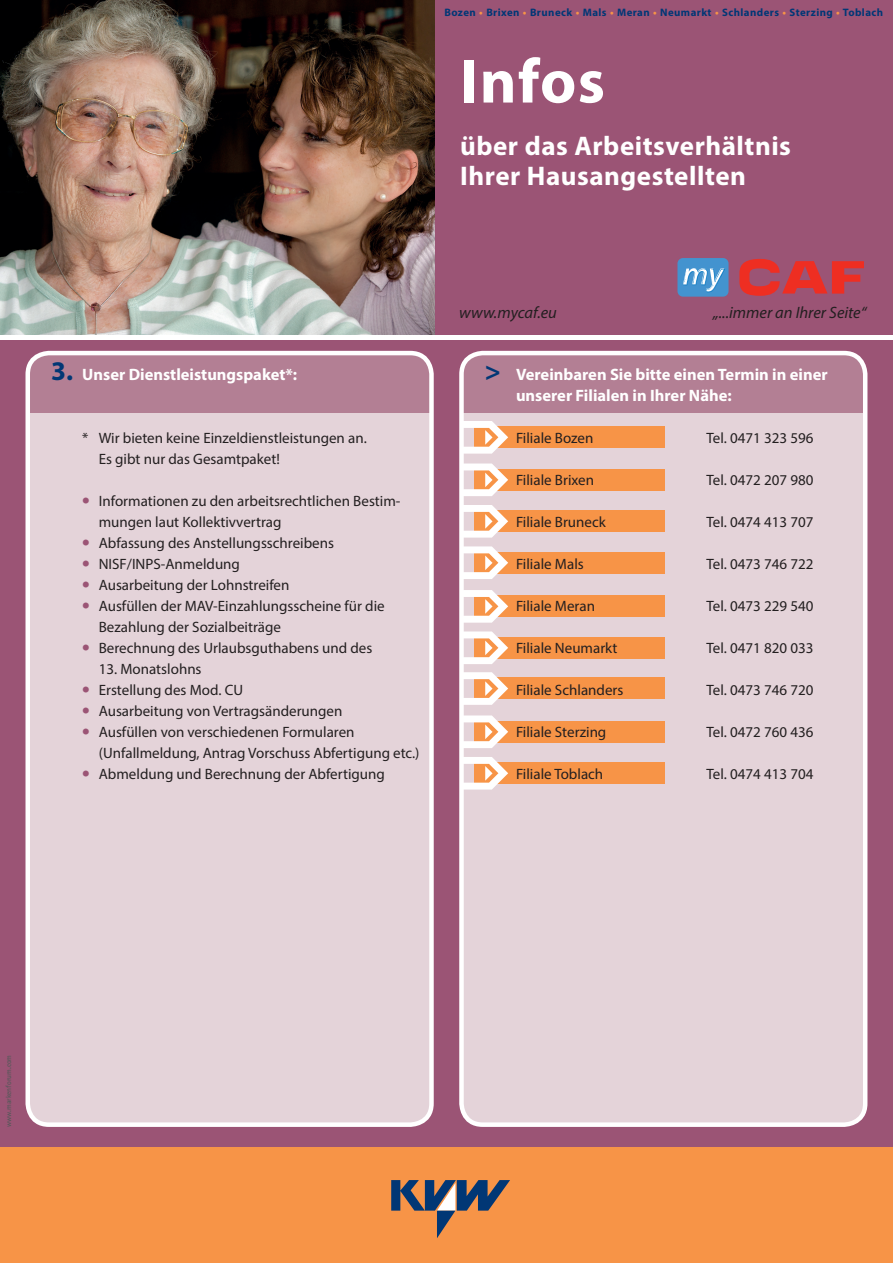
<style>
.page{position:relative;width:893px;height:1263px;background:#fff}
.page>*{position:absolute;margin:0;border:0;box-sizing:border-box;transform-origin:0 0}
.t1{font:700 63px "Myriad Pro";letter-spacing:.02em;color:#fff}
.t2{font:700 27px/30px "Myriad Pro";letter-spacing:.02em;color:#fff}
.t3{font:700 16.5px/21px "Myriad Pro";color:#fff}
.t4{font:italic 16.5px "Myriad Pro";color:#231f20}
.t5{font:15px/21px "Myriad Pro";color:#231f20}
.t6{font:700 10.8px "Myriad Pro";letter-spacing:.04em;color:#013775}
.t7{font:700 7.5px "Rotis Sans Serif";color:#57585a}
.s1{color:#f79447}
.s2{font-size:27px;color:#013775}
.s3{font-weight:900;font-size:21px;color:#9b5475}
</style>
<div class="page">
<div style="left:0;top:1119px;width:893px;height:144px;background:#f79447"></div>
<div style="left:0;top:0;width:893px;height:1146px;background:#9b5475"></div>
<svg style="left:391px;top:1180px;width:119px;height:58px"></svg>
<div style="left:677px;top:258px;width:51px;height:39px;background:#4393cf;border-radius:5px"></div>
<svg style="left:683px;top:268px;width:42px;height:25px"></svg>
<svg style="left:739px;top:259px;width:125px;height:37px"></svg>
<div style="left:461px;top:353px;width:404px;height:772px;background:#e4d3d9;border-radius:21px"></div>
<div style="left:461px;top:353px;width:404px;height:59px;background:#b37f94"></div>
<div style="left:459px;top:351px;width:408px;height:776px;border:4px solid #fff;border-radius:21px"></div>
<div style="left:28px;top:353px;width:403px;height:772px;background:#e4d3d9;border-radius:21px"></div>
<div style="left:28px;top:353px;width:403px;height:60px;background:#b37f94"></div>
<div style="left:26px;top:351px;width:408px;height:776px;border:4px solid #fff;border-radius:21px"></div>
<img style="left:0;top:0;width:435px;height:335px">
<div style="left:0;top:335px;width:893px;height:5px;background:#fff"></div>
<div style="left:475px;top:427px;width:190px;height:21px;background:#f79447"></div>
<svg style="left:461px;top:421px;width:47px;height:33px"></svg>
<div style="left:475px;top:469px;width:190px;height:21px;background:#f79447"></div>
<svg style="left:461px;top:463px;width:47px;height:33px"></svg>
<div style="left:475px;top:511px;width:190px;height:21px;background:#f79447"></div>
<svg style="left:461px;top:505px;width:47px;height:33px"></svg>
<div style="left:475px;top:552px;width:190px;height:21px;background:#f79447"></div>
<svg style="left:461px;top:546px;width:47px;height:33px"></svg>
<div style="left:475px;top:596px;width:190px;height:21px;background:#f79447"></div>
<svg style="left:461px;top:590px;width:47px;height:33px"></svg>
<div style="left:475px;top:637px;width:190px;height:21px;background:#f79447"></div>
<svg style="left:461px;top:631px;width:47px;height:33px"></svg>
<div style="left:475px;top:678px;width:190px;height:21px;background:#f79447"></div>
<svg style="left:461px;top:672px;width:47px;height:33px"></svg>
<div style="left:475px;top:721px;width:190px;height:21px;background:#f79447"></div>
<svg style="left:461px;top:715px;width:47px;height:33px"></svg>
<div style="left:475px;top:763px;width:190px;height:21px;background:#f79447"></div>
<svg style="left:461px;top:757px;width:47px;height:32px"></svg>
<p class="t6" style="left:444px;top:5px;width:440px">Bozen <span class="s1">•</span> Brixen <span class="s1">•</span> Bruneck <span class="s1">•</span> Mals <span class="s1">•</span> Meran <span class="s1">•</span> Neumarkt <span class="s1">•</span> Schlanders <span class="s1">•</span> Sterzing <span class="s1">•</span> Toblach</p>
<h1 class="t1" style="left:460px;top:40px;width:146px">Infos</h1>
<h2 class="t2" style="left:460px;top:130px;width:332px">über das Arbeitsverhältnis<br>Ihrer Hausangestellten</h2>
<p class="t3" style="left:51px;top:363px;width:248px"><span class="s2">3.</span> Unser Dienstleistungspaket*:</p>
<p class="t5" style="left:99px;top:427px;width:270px;text-indent:-16px">* Wir bieten keine Einzeldienstleistungen an.<br>Es gibt nur das Gesamtpaket!</p>
<p class="t5" style="left:99px;top:490px;width:303px;text-indent:-16px"><span class="s3">•</span> Informationen zu den arbeitsrechtlichen Bestim&shy;mungen laut Kollektivvertrag</p>
<p class="t5" style="left:82px;top:532px;width:253px"><span class="s3">•</span> Abfassung des Anstellungsschreibens</p>
<p class="t5" style="left:82px;top:553px;width:159px"><span class="s3">•</span> NISF/INPS-Anmeldung</p>
<p class="t5" style="left:82px;top:574px;width:209px"><span class="s3">•</span> Ausarbeitung der Lohnstreifen</p>
<p class="t5" style="left:99px;top:595px;width:287px;text-indent:-16px"><span class="s3">•</span> Ausfüllen der MAV-Einzahlungsscheine für die<br>Bezahlung der Sozialbeiträge</p>
<p class="t5" style="left:82px;top:637px;width:292px"><span class="s3">•</span> Berechnung des Urlaubsguthabens und des</p>
<p class="t5" style="left:99px;top:658px;width:104px">13. Monatslohns</p>
<p class="t5" style="left:82px;top:679px;width:162px"><span class="s3">•</span> Erstellung des Mod. CU</p>
<p class="t5" style="left:82px;top:700px;width:262px"><span class="s3">•</span> Ausarbeitung von Vertragsänderungen</p>
<p class="t5" style="left:99px;top:721px;width:322px;text-indent:-16px"><span class="s3">•</span> Ausfüllen von verschiedenen Formularen (Unfallmeldung, Antrag Vorschuss Abfertigung etc.)</p>
<p class="t5" style="left:82px;top:763px;width:304px"><span class="s3">•</span> Abmeldung und Berechnung der Abfertigung</p>
<p class="t4" style="left:459px;top:302px;width:99px">www.mycaf.eu</p>
<p class="t4" style="left:713px;top:302px;width:155px">„...immer an Ihrer Seite“</p>
<p class="t3" style="left:516px;top:363px;width:313px;text-indent:-31px"><span class="s2">&gt;</span> Vereinbaren Sie bitte einen Termin in einer unserer Filialen in Ihrer Nähe:</p>
<p class="t5" style="left:516px;top:427px;width:79px">Filiale Bozen</p>
<p class="t5" style="left:706px;top:427px;width:108px">Tel. 0471 323 596</p>
<p class="t5" style="left:516px;top:469px;width:80px">Filiale Brixen</p>
<p class="t5" style="left:706px;top:469px;width:108px">Tel. 0472 207 980</p>
<p class="t5" style="left:516px;top:511px;width:91px">Filiale Bruneck</p>
<p class="t5" style="left:706px;top:511px;width:108px">Tel. 0474 413 707</p>
<p class="t5" style="left:516px;top:553px;width:69px">Filiale Mals</p>
<p class="t5" style="left:706px;top:553px;width:108px">Tel. 0473 746 722</p>
<p class="t5" style="left:516px;top:595px;width:80px">Filiale Meran</p>
<p class="t5" style="left:706px;top:595px;width:108px">Tel. 0473 229 540</p>
<p class="t5" style="left:516px;top:637px;width:103px">Filiale Neumarkt</p>
<p class="t5" style="left:706px;top:637px;width:108px">Tel. 0471 820 033</p>
<p class="t5" style="left:516px;top:679px;width:109px">Filiale Schlanders</p>
<p class="t5" style="left:706px;top:679px;width:108px">Tel. 0473 746 720</p>
<p class="t5" style="left:516px;top:721px;width:92px">Filiale Sterzing</p>
<p class="t5" style="left:706px;top:721px;width:108px">Tel. 0472 760 436</p>
<p class="t5" style="left:516px;top:763px;width:89px">Filiale Toblach</p>
<p class="t5" style="left:706px;top:763px;width:108px">Tel. 0474 413 704</p>
<p class="t7" style="left:4px;top:1127px;width:74px;rotate:-90deg">www.markenforum.com</p>
</div>
